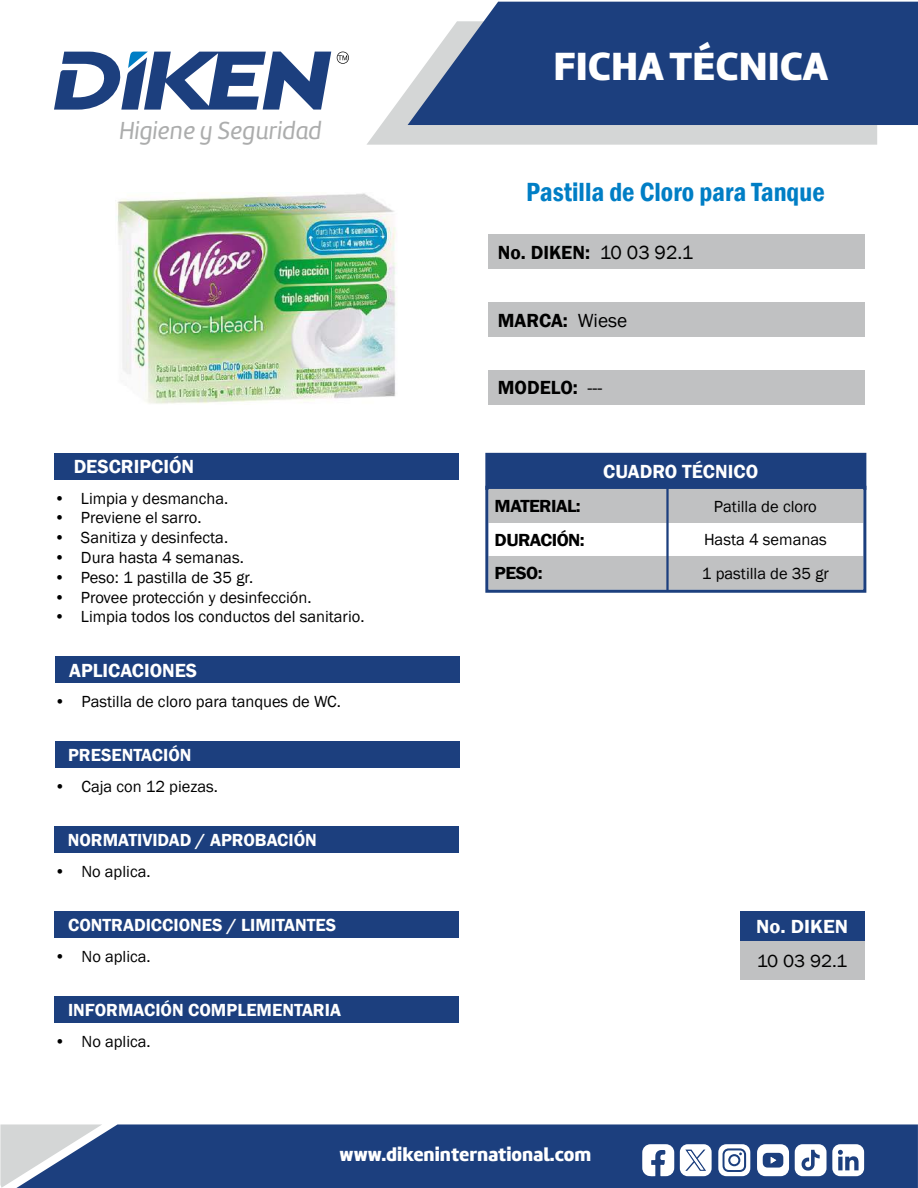
<style>
.page{position:relative;width:918px;height:1188px;background:#fff}
.page>*{position:absolute;margin:0;border:0;box-sizing:border-box;transform-origin:0 0}
.t1{font:40.8px "Amelia Basic Black";color:#fff}
.t2{font:600 condensed 27px "Franklin Gothic";color:#007ec5}
.t3{font:25.5px "Amelia Basic Italic";color:#acadad}
.t4{font:600 19.5px "Franklin Gothic";color:#000}
.t5{font:600 19.5px "Franklin Gothic";color:#fff}
.t6{font:19.5px "Amelia Basic Black";color:#fff}
.t7{font:600 19.5px "Franklin Gothic";color:#fff;scale:1.05 1}
.t8{font:600 18px "Franklin Gothic";color:#fff}
.t9{font:600 18px "Franklin Gothic";letter-spacing:-.03em;color:#000;scale:1.05 1}
.t10{font:18px "Franklin Gothic";color:#000;scale:1.05 1}
.t11{font:16.5px "Franklin Gothic";color:#000}
.s1{font-weight:400}
</style>
<div class="page">
<div style="left:102px;top:1124px;width:816px;height:64px;background:#1c3f7e"></div>
<svg style="left:0;top:1124px;width:102px;height:64px;background:#99a6bd"></svg>
<svg style="left:367px;top:88px;width:510px;height:57px;background:#d8dada"></svg>
<svg style="left:408px;top:2px;width:510px;height:123px;background:#315089"></svg>
<svg style="left:54px;top:51px;width:277px;height:59px"></svg>
<svg style="left:337px;top:52px;width:12px;height:12px"></svg>
<svg style="left:680px;top:1144px;width:32px;height:32px"></svg>
<svg style="left:642px;top:1144px;width:32px;height:32px"></svg>
<svg style="left:718px;top:1144px;width:32px;height:32px"></svg>
<div style="left:730px;top:1156px;width:8px;height:8px;background:#fff;border-radius:50%"></div>
<svg style="left:757px;top:1144px;width:32px;height:32px"></svg>
<svg style="left:795px;top:1144px;width:69px;height:32px"></svg>
<div style="left:488px;top:235px;width:376px;height:34px;background:#c0c1c2"></div>
<div style="left:488px;top:303px;width:376px;height:34px;background:#c0c1c2"></div>
<div style="left:488px;top:370px;width:376px;height:34px;background:#c0c1c2"></div>
<div style="left:54px;top:453px;width:405px;height:26px;background:#1c3f7e"></div>
<div style="left:55px;top:656px;width:405px;height:27px;background:#1c3f7e"></div>
<div style="left:55px;top:741px;width:405px;height:27px;background:#1c3f7e"></div>
<div style="left:55px;top:911px;width:404px;height:27px;background:#1c3f7e"></div>
<div style="left:54px;top:826px;width:405px;height:27px;background:#1c3f7e"></div>
<div style="left:487px;top:454px;width:378px;height:34px;background:#1c3f7e"></div>
<div style="left:485px;top:453px;width:381px;height:37px;border:3px solid #1c3f7e"></div>
<svg style="left:489px;top:490px;width:373px;height:99px"></svg>
<div style="left:485px;top:486px;width:381px;height:107px;border:3px solid #1c3f7e"></div>
<hr style="left:666px;top:487px;width:3px;height:104px;background:#1c3f7e">
<div style="left:740px;top:911px;width:124px;height:30px;background:#1c3f7e"></div>
<div style="left:740px;top:941px;width:124px;height:38px;background:#c0c1c2"></div>
<div style="left:55px;top:996px;width:404px;height:27px;background:#1c3f7e"></div>
<img style="left:116px;top:193px;width:280px;height:211px">
<h3 class="t3" style="left:119px;top:116px;width:204px">Higiene y Seguridad</h3>
<p class="t5" style="left:74px;top:454px;width:122px">DESCRIPCIÓN</p>
<p class="t11" style="left:54px;top:488px;width:176px">• Limpia y desmancha.</p>
<p class="t11" style="left:54px;top:508px;width:149px">• Previene el sarro.</p>
<p class="t11" style="left:54px;top:528px;width:176px">• Sanitiza y desinfecta.</p>
<p class="t11" style="left:54px;top:547px;width:191px">• Dura hasta 4 semanas.</p>
<p class="t11" style="left:54px;top:567px;width:201px">• Peso: 1 pastilla de 35 gr.</p>
<p class="t11" style="left:54px;top:587px;width:259px">• Provee protección y desinfección.</p>
<p class="t11" style="left:54px;top:607px;width:312px">• Limpia todos los conductos del sanitario.</p>
<p class="t5" style="left:69px;top:658px;width:129px">APLICACIONES</p>
<p class="t11" style="left:55px;top:692px;width:288px">• Pastilla de cloro para tanques de WC.</p>
<p class="t8" style="left:68px;top:744px;width:125px">PRESENTACIÓN</p>
<p class="t11" style="left:55px;top:776px;width:165px">• Caja con 12 piezas.</p>
<p class="t8" style="left:68px;top:829px;width:251px">NORMATIVIDAD / APROBACIÓN</p>
<p class="t11" style="left:54px;top:861px;width:98px">• No aplica.</p>
<p class="t8" style="left:68px;top:913px;width:270px">CONTRADICCIONES / LIMITANTES</p>
<p class="t11" style="left:55px;top:946px;width:98px">• No aplica.</p>
<p class="t8" style="left:68px;top:998px;width:274px">INFORMACIÓN COMPLEMENTARIA</p>
<p class="t11" style="left:55px;top:1031px;width:98px">• No aplica.</p>
<h1 class="t1" style="left:553px;top:41px;width:276px">FICHA TÉCNICA</h1>
<h2 class="t2" style="left:526px;top:174px;width:300px">Pastilla de Cloro para Tanque</h2>
<p class="t4" style="left:498px;top:240px;width:197px">No. DIKEN: <span class="s1">10 03 92.1</span></p>
<p class="t4" style="left:498px;top:308px;width:131px">MARCA: <span class="s1">Wiese</span></p>
<p class="t4" style="left:498px;top:376px;width:106px">MODELO: <span class="s1">---</span></p>
<p class="t5" style="left:603px;top:460px;width:156px">CUADRO TÉCNICO</p>
<p class="t9" style="left:495px;top:495px;width:84px">MATERIAL:</p>
<p class="t11" style="left:714px;top:496px;width:104px">Patilla de cloro</p>
<p class="t9" style="left:495px;top:529px;width:87px">DURACIÓN:</p>
<p class="t11" style="left:704px;top:530px;width:124px">Hasta 4 semanas</p>
<p class="t9" style="left:495px;top:562px;width:47px">PESO:</p>
<p class="t11" style="left:702px;top:563px;width:128px">1 pastilla de 35 gr</p>
<p class="t7" style="left:756px;top:914px;width:89px">No. DIKEN</p>
<p class="t10" style="left:757px;top:950px;width:88px">10 03 92.1</p>
<p class="t6" style="left:340px;top:1143px;width:253px">www.dikeninternational.com</p>
</div>
